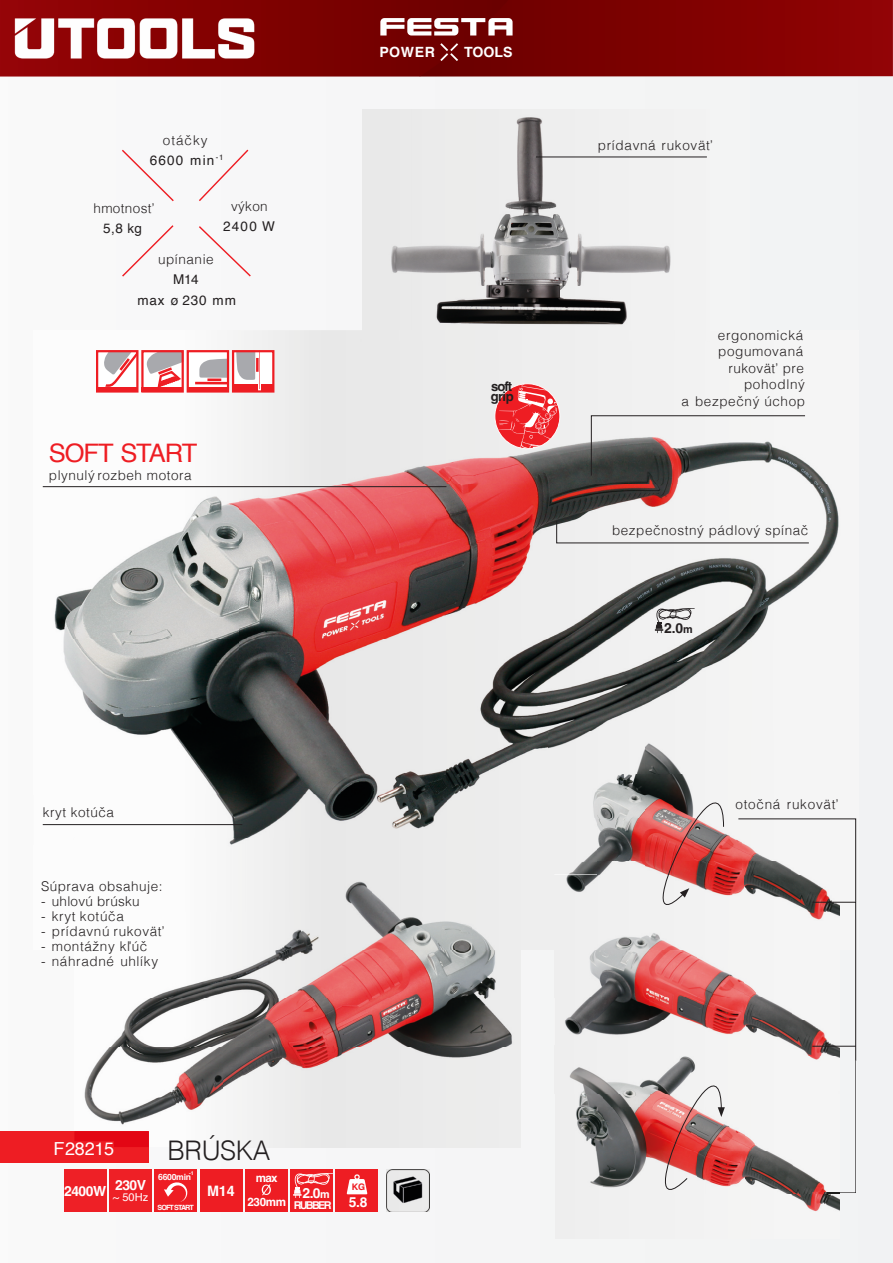
<style>
.page{position:relative;width:893px;height:1263px;background:#fff}
.page>*{position:absolute;margin:0;border:0;box-sizing:border-box;transform-origin:0 0}
.t1{font:300 27px "Helvetica";letter-spacing:-.02em;color:#231f20}
.t2{font:25.5px "Helvetica";letter-spacing:-.045em;color:#ee1d23}
.t3{font:18px "Helvetica";letter-spacing:-.01em;color:#fff}
.t4{font:700 14.4px "Helvetica";color:#fff}
.t5{font:700 14.1px "Helvetica";letter-spacing:.02em;color:#fff}
.t6{font:700 13.95px "Helvetica";letter-spacing:-.035em;color:#fff}
.t7{font:700 13.95px "Helvetica";color:#231f20}
.t8{font:300 13.5px/16.5px "Helvetica";letter-spacing:.045em;color:#231f20;text-align:right}
.t9{font:13.5px/20.1px "Helvetica";letter-spacing:.08em;color:#231f20;text-align:center}
.t10{font:300 13.5px "Helvetica";letter-spacing:.02em;color:#231f20}
.t11{font:300 13.5px "Helvetica";letter-spacing:.025em;color:#231f20}
.t12{font:700 13.05px/9.8px "Helvetica";letter-spacing:-.06em;color:#231f20}
.t13{font:700 11.7px/24.3px "Helvetica";letter-spacing:-.03em;color:#fff;text-align:center}
.t14{font:11.1px "Helvetica";color:#fff}
.t15{font:700 10.8px "Helvetica";letter-spacing:-.155em;color:#fff}
.t16{font:700 9px "Helvetica";color:#ee1d23}
.t17{font:700 8.7px "Helvetica";letter-spacing:-.03em;color:#fff}
.t18{font:700 7.2px "Helvetica";letter-spacing:-.125em;color:#fff}
.t19{font:700 5.25px "Helvetica";color:#fff}
.s1{font-weight:300}
.s2{font-size:10.8px}
</style>
<div class="page">
<div style="left:106px;top:77px;width:787px;height:1186px;background:#f5f5f6"></div>
<img style="left:106px;top:330px;width:340px;height:155px">
<img style="left:446px;top:341px;width:207px;height:144px">
<div style="left:653px;top:330px;width:206px;height:155px;background:#f4f4f4"></div>
<img style="left:42px;top:485px;width:817px;height:154px">
<img style="left:42px;top:639px;width:404px;height:199px">
<img style="left:446px;top:639px;width:413px;height:104px">
<img style="left:446px;top:743px;width:103px;height:103px">
<img style="left:840px;top:743px;width:19px;height:206px">
<div style="left:521px;top:846px;width:28px;height:103px;background:#eee"></div>
<svg style="left:120px;top:148px;width:55px;height:55px"></svg>
<svg style="left:197px;top:148px;width:53px;height:55px"></svg>
<svg style="left:197px;top:225px;width:55px;height:53px"></svg>
<svg style="left:121px;top:224px;width:54px;height:54px"></svg>
<div style="left:0;top:1131px;width:149px;height:32px;background:#ee1d23"></div>
<svg style="left:99px;top:387px;width:37px;height:1px"></svg>
<hr style="left:96px;top:388px;width:42px;height:4px;background:#ee1d23">
<svg style="left:104px;top:353px;width:32px;height:34px"></svg>
<div style="left:96px;top:350px;width:43px;height:43px;border:2px solid #ee1d23"></div>
<svg style="left:190px;top:353px;width:36px;height:35px"></svg>
<hr style="left:187px;top:388px;width:41px;height:4px;background:#ee1d23">
<hr style="left:207px;top:378px;width:14px;height:3px;background:#ee1d23">
<hr style="left:195px;top:382px;width:34px;height:2px;background:#ee1d23">
<svg style="left:199px;top:359px;width:27px;height:19px"></svg>
<div style="left:187px;top:350px;width:42px;height:43px;border:2px solid #ee1d23"></div>
<div style="left:232px;top:350px;width:42px;height:42px;background:#fff"></div>
<div style="left:261px;top:384px;width:13px;height:7px;background:#ee1d23"></div>
<div style="left:232px;top:384px;width:26px;height:7px;background:#ee1d23"></div>
<hr style="left:256px;top:358px;width:3px;height:14px;background:#ee1d23">
<hr style="left:259px;top:350px;width:1px;height:39px;background:#ee1d23">
<svg style="left:236px;top:353px;width:19px;height:27px"></svg>
<div style="left:232px;top:350px;width:42px;height:43px;border:2px solid #ee1d23"></div>
<div style="left:142px;top:350px;width:41px;height:42px;background:#fff"></div>
<hr style="left:142px;top:388px;width:41px;height:4px;background:#ee1d23">
<svg style="left:145px;top:353px;width:36px;height:35px"></svg>
<div style="left:141px;top:350px;width:43px;height:43px;border:2px solid #ee1d23"></div>
<svg style="left:494px;top:383px;width:67px;height:67px;background:#ef7175"></svg>
<svg style="left:591px;top:415px;width:215px;height:61px"></svg>
<div style="left:290px;top:1169px;width:43px;height:43px;background:#ee1d23"></div>
<svg style="left:293px;top:1173px;width:40px;height:25px"></svg>
<div style="left:336px;top:1169px;width:42px;height:43px;background:#ee1d23"></div>
<svg style="left:347px;top:1174px;width:20px;height:20px"></svg>
<div style="left:64px;top:1169px;width:42px;height:43px;background:#ee2026"></div>
<div style="left:109px;top:1169px;width:43px;height:43px;background:#ee2026"></div>
<div style="left:245px;top:1169px;width:43px;height:43px;background:#ee1d23"></div>
<svg style="left:262px;top:1184px;width:9px;height:11px"></svg>
<div style="left:200px;top:1169px;width:42px;height:43px;background:#ee1d23"></div>
<div style="left:154px;top:1169px;width:43px;height:43px;background:#ee1d23"></div>
<svg style="left:164px;top:1182px;width:24px;height:20px"></svg>
<img style="left:84px;top:838px;width:437px;height:309px">
<img style="left:74px;top:1131px;width:75px;height:16px">
<img style="left:363px;top:110px;width:346px;height:231px">
<hr style="left:536px;top:157px;width:171px;height:1px;background:#231f20">
<hr style="left:43px;top:824px;width:199px;height:1px;background:#231f20">
<hr style="left:43px;top:486px;width:403px;height:1px;background:#231f20">
<svg style="left:0;top:0;width:893px;height:77px;background:#830909"></svg>
<div style="left:556px;top:520px;width:253px;height:23px;background:#f2f2f2"></div>
<img style="left:555px;top:875px;width:183px;height:122px">
<img style="left:555px;top:997px;width:47px;height:48px">
<img style="left:602px;top:997px;width:136px;height:23px">
<img style="left:555px;top:1045px;width:1px;height:48px">
<img style="left:556px;top:1020px;width:284px;height:219px">
<img style="left:549px;top:731px;width:291px;height:131px">
<img style="left:549px;top:862px;width:48px;height:44px">
<img style="left:597px;top:862px;width:141px;height:13px">
<img style="left:549px;top:905px;width:6px;height:44px">
<svg style="left:620px;top:732px;width:104px;height:224px"></svg>
<svg style="left:623px;top:1015px;width:102px;height:226px"></svg>
<svg style="left:738px;top:818px;width:118px;height:375px"></svg>
<img style="left:387px;top:1169px;width:43px;height:43px">
<svg style="left:655px;top:608px;width:40px;height:25px"></svg>
<img style="left:14px;top:17px;width:240px;height:42px">
<p class="t9" style="left:150px;top:131px;width:75px"><span class="s1">otáčky<br></span>6600 min<sup>-1</sup></p>
<p class="t11" style="left:93px;top:203px;width:63px">hmotnosť</p>
<p class="t9" style="left:103px;top:219px;width:40px">5,8 kg</p>
<p class="t8" style="left:231px;top:200px;width:38px">výkon</p>
<p class="t9" style="left:223px;top:217px;width:53px">2400 W</p>
<p class="t8" style="left:158px;top:252px;width:57px">upínanie</p>
<p class="t9" style="left:137px;top:269px;width:100px;line-height:21.6px">M14<br>max ø 230 mm</p>
<h2 class="t2" style="left:49px;top:443px;width:150px">SOFT START</h2>
<p class="t8" style="left:49px;top:469px;width:144px">plynulý rozbeh motora</p>
<p class="t5" style="left:379px;top:47px;width:57px">POWER</p>
<p class="t5" style="left:464px;top:47px;width:50px">TOOLS</p>
<p class="t12" style="left:491px;top:383px;width:25px">soft grip</p>
<p class="t8" style="left:43px;top:806px;width:73px">kryt kotúča</p>
<p class="t8" style="left:41px;top:879px;width:123px">Súprava obsahuje:</p>
<p class="t10" style="left:41px;top:896px;width:100px">- uhlovú brúsku</p>
<p class="t8" style="left:41px;top:909px;width:84px">- kryt kotúča</p>
<p class="t8" style="left:41px;top:924px;width:125px">- prídavnú rukoväť</p>
<p class="t8" style="left:41px;top:939px;width:108px">- montážny kľúč</p>
<p class="t8" style="left:41px;top:954px;width:119px">- náhradné uhlíky</p>
<h3 class="t3" style="left:53px;top:1141px;width:62px">F28215</h3>
<p class="t6" style="left:64px;top:1185px;width:83px">2400W 230V</p>
<p class="t14" style="left:113px;top:1192px;width:37px">~ 50Hz</p>
<h1 class="t1" style="left:168px;top:1140px;width:104px">BRÚSKA</h1>
<p class="t19" style="left:189px;top:1171px;width:6px">-1</p>
<p class="t17" style="left:158px;top:1173px;width:35px">6600min</p>
<p class="t18" style="left:158px;top:1204px;width:38px">SOFT START</p>
<p class="t4" style="left:207px;top:1185px;width:29px">M14</p>
<p class="t13" style="left:248px;top:1166px;width:40px">max<br>230mm</p>
<p class="t6" style="left:303px;top:1188px;width:29px">2.0<span class="s2">m</span></p>
<p class="t15" style="left:294px;top:1200px;width:39px">RUBBER</p>
<p class="t16" style="left:352px;top:1183px;width:15px">KG</p>
<p class="t6" style="left:349px;top:1196px;width:20px">5.8</p>
<p class="t8" style="left:598px;top:139px;width:117px">prídavná rukoväť</p>
<p class="t8" style="left:682px;top:329px;width:125px">ergonomická pogumovaná rukoväť pre pohodlný<br>a bezpečný úchop</p>
<p class="t8" style="left:612px;top:524px;width:198px">bezpečnostný pádlový spínač</p>
<p class="t7" style="left:664px;top:623px;width:30px">2.0<span class="s2">m</span></p>
<p class="t8" style="left:735px;top:798px;width:105px">otočná rukoväť</p>
</div>
